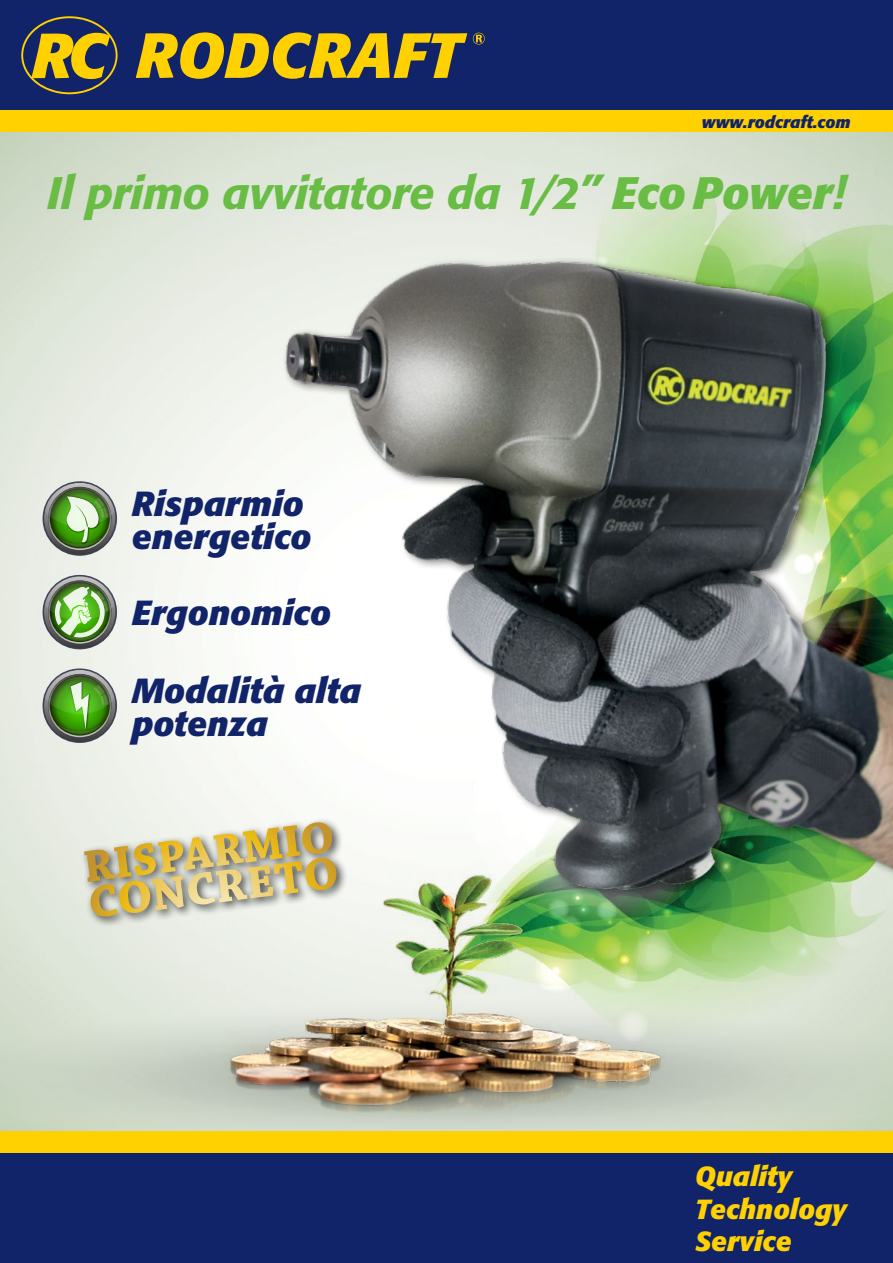
<style>
.page{position:relative;width:893px;height:1263px;background:#fff}
.page>*{position:absolute;margin:0;border:0;box-sizing:border-box;transform-origin:0 0}
.t1{font:italic 500 45px "Formata";letter-spacing:-.01em;color:#69bd45}
.t2{font:italic 700 34.5px/33px "Formata";color:#112369}
.t3{font:italic 700 27.3px/32.8px "Formata";color:#ffd100}
.t4{font:italic 700 16.5px "Formata";color:#112369}
.s1{font-weight:700}
</style>
<div class="page">
<svg style="left:43px;top:576px;width:73px;height:73px;background:#92ac84"></svg>
<svg style="left:43px;top:669px;width:73px;height:73px;background:#799e65"></svg>
<svg style="left:43px;top:482px;width:73px;height:73px;background:#87a278"></svg>
<img style="left:214px;top:229px;width:679px;height:783px">
<img style="left:667px;top:814px;width:15px;height:317px">
<img style="left:199px;top:814px;width:468px;height:317px">
<div style="left:79px;top:817px;width:269px;height:110px;background:#000;opacity:.72"></div>
<svg style="left:84px;top:822px;width:253px;height:95px;background:#cec296"></svg>
<div style="left:0;top:0;width:893px;height:111px;background:#112369"></div>
<div style="left:0;top:111px;width:893px;height:21px;background:#ffd100"></div>
<div style="left:1px;top:1152px;width:892px;height:111px;background:#112369"></div>
<div style="left:0;top:1131px;width:893px;height:21px;background:#ffd100"></div>
<svg style="left:136px;top:32px;width:331px;height:47px"></svg>
<svg style="left:473px;top:33px;width:12px;height:12px"></svg>
<svg style="left:21px;top:16px;width:97px;height:78px"></svg>
<p class="t4" style="left:702px;top:112px;width:150px">www.rodcraft.com</p>
<h1 class="t1" style="left:47px;top:165px;width:800px">Il primo avvitatore da 1/2’’ <span class="s1">Eco Power</span>!</h1>
<p class="t2" style="left:132px;top:487px;width:181px">Risparmio energetico</p>
<p class="t2" style="left:132px;top:596px;width:201px">Ergonomico</p>
<p class="t2" style="left:132px;top:674px;width:231px">Modalità alta potenza</p>
<p class="t3" style="left:695px;top:1159px;width:153px">Quality<br>Technology<br>Service</p>
</div>
